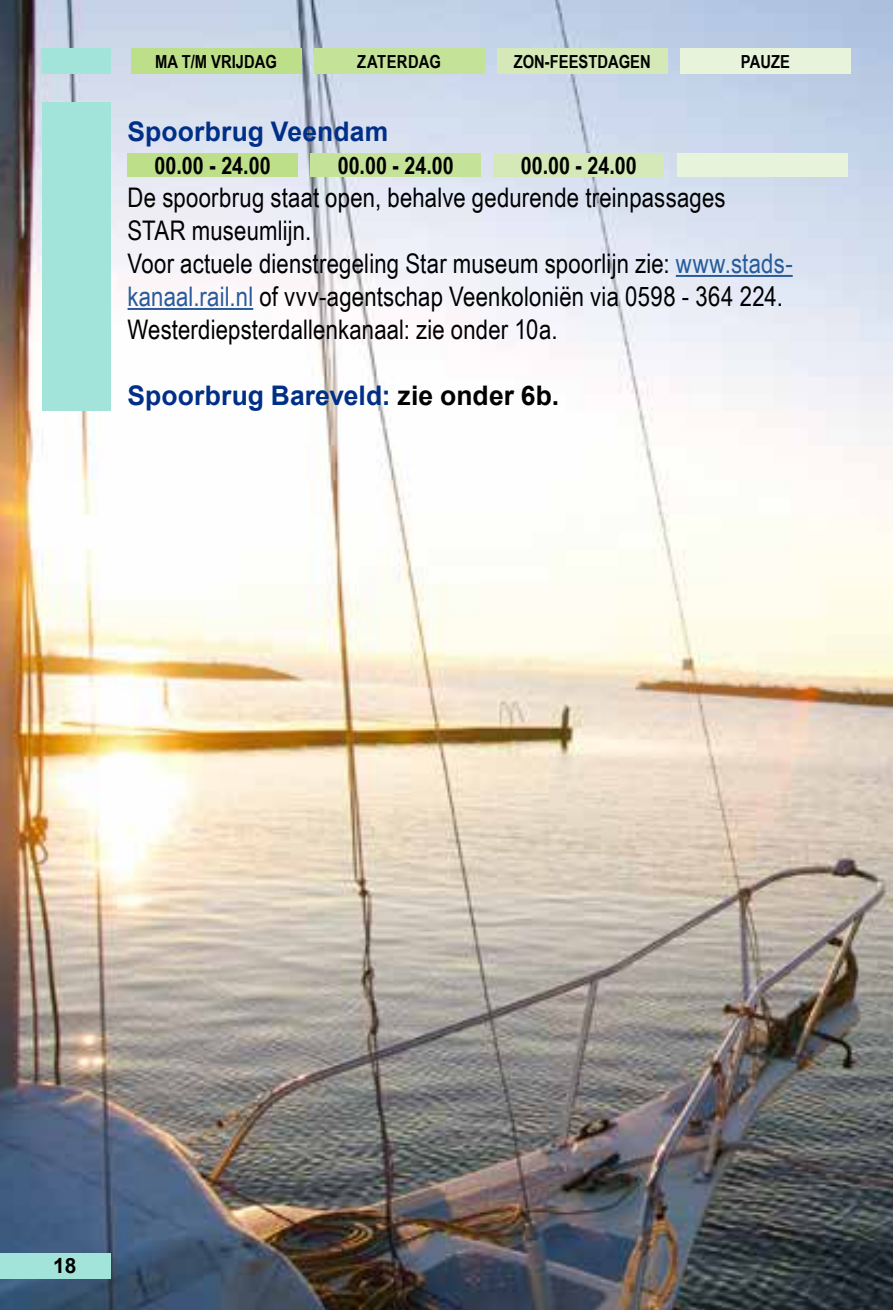
<style>
.page{position:relative;width:893px;height:1310px;background:#fff}
.page>*{position:absolute;margin:0;border:0;box-sizing:border-box;transform-origin:0 0}
.t1{font:27px/33px "Arial Narrow";letter-spacing:.005em;color:#000}
.t2{font:700 27px "Arial";letter-spacing:.005em;color:#002f87}
.t3{font:700 24px "Arial Narrow";color:#000}
.t4{font:700 21px "Arial";color:#000}
.t5{font:700 18px "Arial Narrow";color:#000}
.t6{font:700 18px "Arial Narrow";letter-spacing:.02em;color:#000}
.s1{color:#275b9b}
.s2{color:#000}
</style>
<div class="page">
<img style="left:0;top:0;width:893px;height:1310px">
<div style="left:43px;top:102px;width:68px;height:309px;background:#a2e4d9"></div>
<div style="left:131px;top:48px;width:170px;height:26px;background:#bedf89"></div>
<div style="left:314px;top:48px;width:170px;height:26px;background:#c5e299"></div>
<div style="left:497px;top:48px;width:170px;height:26px;background:#d4e9b7"></div>
<div style="left:680px;top:48px;width:170px;height:26px;background:#e7f3da"></div>
<div style="left:43px;top:48px;width:68px;height:26px;background:#a2e4d9"></div>
<div style="left:0;top:1253px;width:111px;height:25px;background:#a2e4d9"></div>
<hr style="left:676px;top:275px;width:117px;height:2px;background:#275b9b">
<hr style="left:128px;top:308px;width:125px;height:2px;background:#275b9b">
<div style="left:128px;top:153px;width:170px;height:24px;background:#bedf89"></div>
<div style="left:311px;top:153px;width:170px;height:24px;background:#c5e299"></div>
<div style="left:494px;top:153px;width:170px;height:24px;background:#d4e9b7"></div>
<div style="left:677px;top:153px;width:170px;height:24px;background:#e7f3da"></div>
<p class="t5" style="left:155px;top:48px;width:123px">MA T/M VRIJDAG</p>
<p class="t6" style="left:357px;top:48px;width:85px">ZATERDAG</p>
<p class="t5" style="left:514px;top:48px;width:138px">ZON-FEESTDAGEN</p>
<p class="t5" style="left:741px;top:48px;width:50px">PAUZE</p>
<p class="t2" style="left:128px;top:112px;width:262px">Spoorbrug Veendam</p>
<p class="t3" style="left:155px;top:147px;width:117px">00.00 - 24.00</p>
<p class="t3" style="left:338px;top:147px;width:117px">00.00 - 24.00</p>
<p class="t3" style="left:521px;top:147px;width:117px">00.00 - 24.00</p>
<p class="t1" style="left:128px;top:180px;width:665px">De spoorbrug staat open, behalve gedurende treinpassages<br>STAR museumlijn.<br>Voor actuele dienstregeling Star museum spoorlijn zie: <span class="s1">www.stads&shy;kanaal.rail.nl</span> of vvv-agentschap Veenkoloniën via 0598 - 364 224.<br>Westerdiepsterdallenkanaal: zie onder 10a.</p>
<p class="t2" style="left:128px;top:376px;width:433px">Spoorbrug Bareveld: <span class="s2">zie onder 6b.</span></p>
<p class="t4" style="left:53px;top:1251px;width:25px">18</p>
</div>
